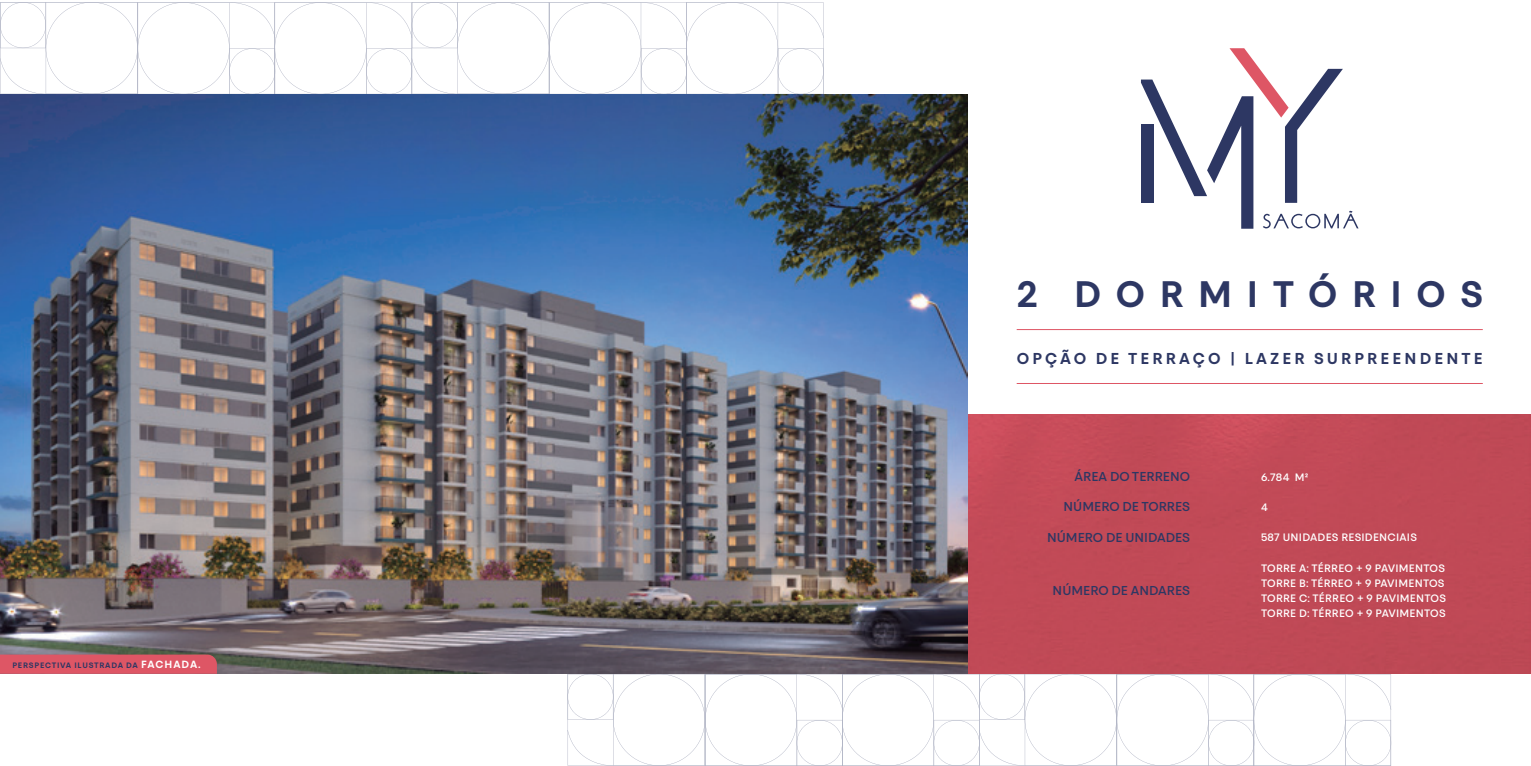
<style>
.page{position:relative;width:1531px;height:766px;background:#fff}
.page>*{position:absolute;margin:0;border:0;box-sizing:border-box;transform-origin:0 0}
.t1{font:600 36.7px "Touche";letter-spacing:.4em;color:#2d3763}
.t2{font:600 15.7px "Touche";letter-spacing:.2em;color:#2d3763}
.t3{font:500 12.8px "Touche";color:#2d3763}
.t4{font:500 10.7px/15px "Touche";letter-spacing:.025em;color:#fff}
.t5{font:600 7.8px "Touche";letter-spacing:.1em;color:#2d3763}
.s1{font-size:10.4px;color:#fff}
</style>
<div class="page">
<svg style="left:567px;top:673px;width:824px;height:92px"></svg>
<svg style="left:0;top:2px;width:824px;height:92px"></svg>
<div style="left:967px;top:414px;width:564px;height:259px;background:#c04a56"></div>
<img style="left:0;top:94px;width:967px;height:579px">
<svg style="left:1141px;top:48px;width:217px;height:181px"></svg>
<hr style="left:1017px;top:329px;width:466px;height:1px;background:#de5665">
<hr style="left:1017px;top:383px;width:466px;height:1px;background:#de5665">
<div style="left:0;top:654px;width:217px;height:19px;background:#de5665"></div>
<p class="t5" style="left:12px;top:660px;width:190px">PERSPECTIVA ILUSTRADA DA <span class="s1">FACHADA.</span></p>
<h1 class="t1" style="left:1017px;top:271px;width:468px">2 DORMITÓRIOS</h1>
<h2 class="t2" style="left:1017px;top:348px;width:468px">OPÇÃO DE TERRAÇO | LAZER SURPREENDENTE</h2>
<p class="t3" style="left:1074px;top:469px;width:117px">ÁREA DO TERRENO</p>
<p class="t4" style="left:1261px;top:470px;width:49px">6.784 M²</p>
<p class="t3" style="left:1063px;top:498px;width:128px">NÚMERO DE TORRES</p>
<p class="t4" style="left:1261px;top:499px;width:8px">4</p>
<p class="t3" style="left:1047px;top:529px;width:144px">NÚMERO DE UNIDADES</p>
<p class="t4" style="left:1261px;top:529px;width:157px">587 UNIDADES RESIDENCIAIS</p>
<p class="t3" style="left:1052px;top:582px;width:139px">NÚMERO DE ANDARES</p>
<p class="t4" style="left:1261px;top:560px;width:186px">TORRE A: TÉRREO + 9 PAVIMENTOS<br>TORRE B: TÉRREO + 9 PAVIMENTOS<br>TORRE C: TÉRREO + 9 PAVIMENTOS<br>TORRE D: TÉRREO + 9 PAVIMENTOS</p>
</div>
